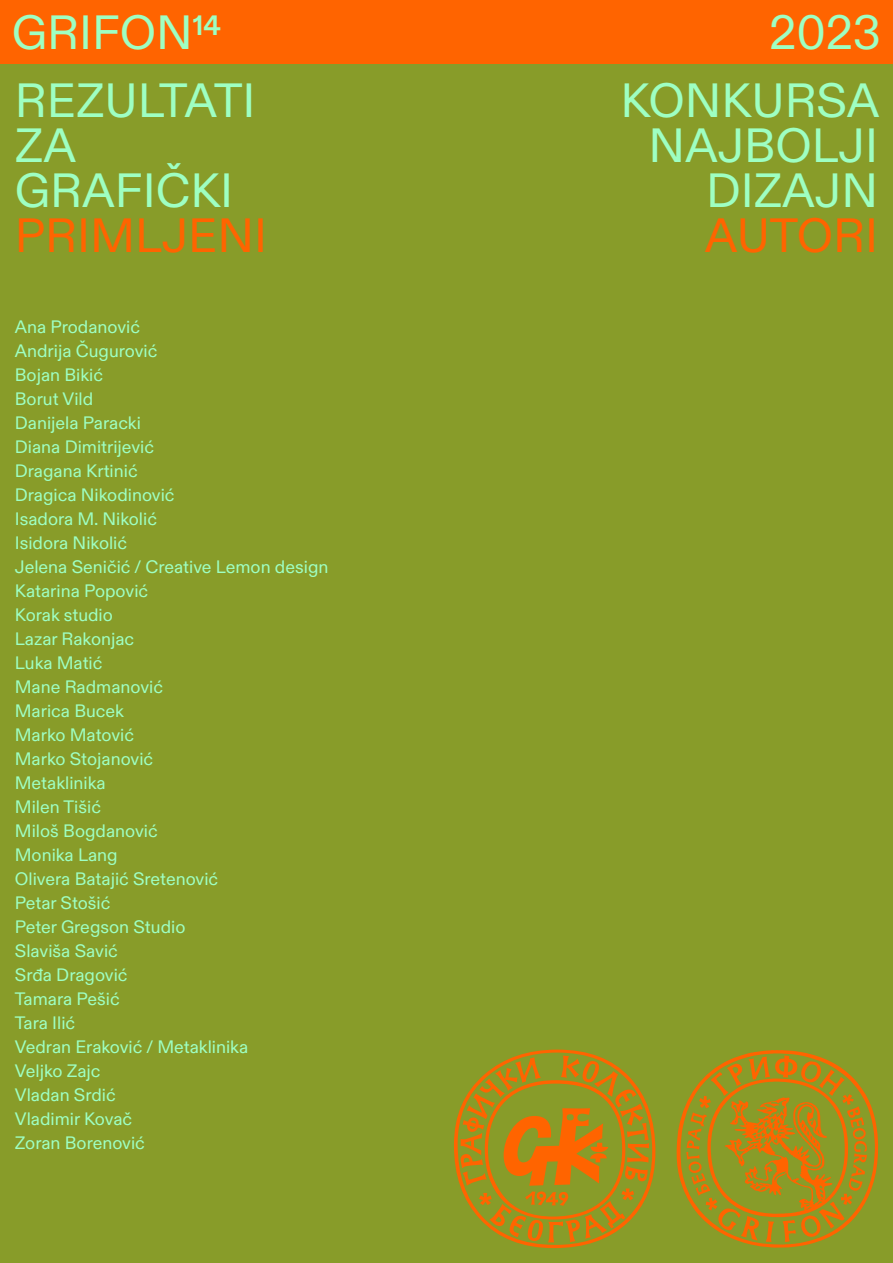
<style>
.page{position:relative;width:893px;height:1263px;background:#fff}
.page>*{position:absolute;margin:0;border:0;box-sizing:border-box;transform-origin:0 0}
.t1{font:48px "ABC Diatype";color:#9effc2}
.t2{font:48px "ABC Diatype";color:#ff6400}
.t3{font:18px/24px "ABC Diatype";color:#9effc2}
</style>
<div class="page">
<div style="left:0;top:64px;width:893px;height:1199px;background:#889c29"></div>
<div style="left:0;top:0;width:893px;height:64px;background:#ff6400"></div>
<svg style="left:454px;top:1049px;width:201px;height:199px"></svg>
<svg style="left:676px;top:1050px;width:203px;height:198px"></svg>
<h1 class="t1" style="left:12px;top:4px;width:211px">GRIFON<sup>14</sup></h1>
<h1 class="t1" style="left:769px;top:4px;width:113px">2023</h1>
<h1 class="t1" style="left:15px;top:73px;width:242px">REZULTATI</h1>
<h1 class="t1" style="left:621px;top:73px;width:260px">KONKURSA</h1>
<h1 class="t1" style="left:15px;top:118px;width:63px">ZA</h1>
<h1 class="t1" style="left:648px;top:118px;width:231px">NAJBOLJI</h1>
<h1 class="t1" style="left:15px;top:163px;width:220px">GRAFIČKI</h1>
<h1 class="t1" style="left:706px;top:163px;width:173px">DIZAJN</h1>
<h1 class="t2" style="left:15px;top:207px;width:254px">PRIMLJENI</h1>
<h1 class="t2" style="left:705px;top:207px;width:175px">AUTORI</h1>
<p class="t3" style="left:15px;top:315px;width:315px">Ana Prodanović<br>Andrija Čugurović<br>Bojan Bikić<br>Borut Vild<br>Danijela Paracki<br>Diana Dimitrijević<br>Dragana Krtinić<br>Dragica Nikodinović<br>Isadora M. Nikolić<br>Isidora Nikolić<br>Jelena Seničić / Creative Lemon design<br>Katarina Popović<br>Korak studio<br>Lazar Rakonjac<br>Luka Matić<br>Mane Radmanović<br>Marica Bucek<br>Marko Matović<br>Marko Stojanović<br>Metaklinika<br>Milen Tišić<br>Miloš Bogdanović<br>Monika Lang<br>Olivera Batajić Sretenović<br>Petar Stošić<br>Peter Gregson Studio<br>Slaviša Savić<br>Srđa Dragović<br>Tamara Pešić<br>Tara Ilić<br>Vedran Eraković / Metaklinika<br>Veljko Zajc<br>Vladan Srdić<br>Vladimir Kovač<br>Zoran Borenović</p>
</div>
